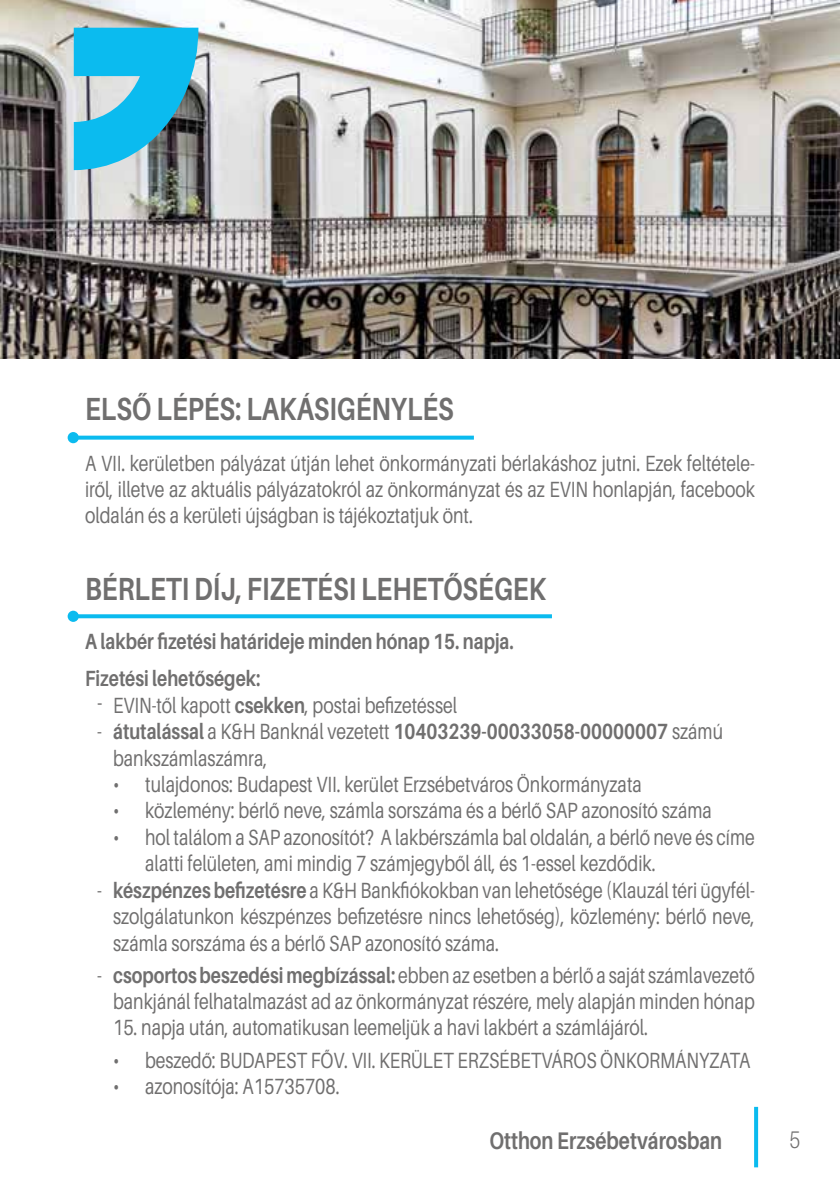
<style>
.page{position:relative;width:840px;height:1191px;background:#fff}
.page>*{position:absolute;margin:0;border:0;box-sizing:border-box;transform-origin:0 0}
.t1{font:700 32px "Aileron";color:#706f6f;scale:.8 1}
.t2{font:700 24px "Aileron";color:#706f6f;scale:.8 1}
.t3{font:300 24px "Aileron";color:#706f6f;scale:.8 1}
.t4{font:22px/26.4px "Aileron";color:#706f6f;text-align:justify;scale:.8 1}
.t5{font:700 22px/37.8px "Aileron";color:#706f6f;scale:.8 1}
.s1{font-family:"Antonio"}
.s2{font-weight:700}
</style>
<div class="page">
<svg style="left:79px;top:435px;width:394px;height:4px;background:#32c5f1"></svg>
<div style="left:68px;top:432px;width:11px;height:11px;background:#0bbbef;border-radius:50%"></div>
<svg style="left:79px;top:614px;width:472px;height:4px;background:#1cbff0"></svg>
<div style="left:68px;top:610px;width:11px;height:12px;background:#0bbbef;border-radius:50%"></div>
<img style="left:0;top:0;width:839px;height:359px">
<svg style="left:754px;top:1106px;width:3px;height:61px"></svg>
<svg style="left:74px;top:28px;width:124px;height:142px;background:#3ab1d4"></svg>
<h1 class="t1" style="left:85px;top:391px;width:462px">ELSŐ LÉPÉS: LAKÁSIGÉNYLÉS</h1>
<p class="t4" style="left:85px;top:450px;width:838px">A VII. kerületben pályázat útján lehet önkormányzati bérlakáshoz jutni. Ezek feltétele&shy;iről, illetve az aktuális pályázatokról az önkormányzat és az EVIN honlapján, facebook oldalán és a kerületi újságban is tájékoztatjuk önt.</p>
<h1 class="t1" style="left:85px;top:570px;width:577px">BÉRLETI DÍJ, FIZETÉSI LEHETŐSÉGEK</h1>
<p class="t5" style="left:85px;top:622px;width:537px">A lakbér fizetési határideje minden hónap 15. napja.<br>Fizetési lehetőségek:</p>
<p class="t4" style="left:97px;top:692px;width:451px"><span class="s1">-</span> EVIN-től kapott <span class="s2">csekken</span>, postai befizetéssel</p>
<p class="t4" style="left:113px;top:718px;width:763px;text-indent:-16px">- <span class="s2">átutalással</span> a K&amp;H Banknál vezetett <span class="s2">10403239-00033058-00000007</span> számú bankszámlaszámra,</p>
<p class="t4" style="left:113px;top:771px;width:662px">• tulajdonos: Budapest VII. kerület Erzsébetváros Önkormányzata</p>
<p class="t4" style="left:113px;top:798px;width:749px">• közlemény: bérlő neve, számla sorszáma és a bérlő SAP azonosító száma</p>
<p class="t4" style="left:145px;top:824px;width:763px;text-indent:-32px">• hol találom a SAP azonosítót? A lakbérszámla bal oldalán, a bérlő neve és címe alatti felületen, ami mindig 7 számjegyből áll, és 1-essel kezdődik.</p>
<p class="t4" style="left:113px;top:877px;width:803px;text-indent:-16px">- <span class="s2">készpénzes befizetésre</span> a K&amp;H Bankfiókokban van lehetősége (Klauzál téri ügyfél&shy;szolgálatunkon készpénzes befizetésre nincs lehetőség), közlemény: bérlő neve, számla sorszáma és a bérlő SAP azonosító száma.</p>
<p class="t4" style="left:97px;top:962px;width:823px;text-align:right">- <span class="s2">csoportos beszedési megbízással:</span> ebben az esetben a bérlő a saját számlavezető bankjánál felhatalmazást ad az önkormányzat részére, mely alapján minden hónap</p>
<p class="t4" style="left:113px;top:1014px;width:669px">15. napja után, automatikusan leemeljük a havi lakbért a számlájáról.</p>
<p class="t4" style="left:113px;top:1047px;width:797px">• beszedő: BUDAPEST FŐV. VII. KERÜLET ERZSÉBETVÁROS ÖNKORMÁNYZATA</p>
<p class="t4" style="left:113px;top:1073px;width:284px">• azonosítója: A15735708.</p>
<p class="t2" style="left:489px;top:1127px;width:292px">Otthon Erzsébetvárosban</p>
<p class="t3" style="left:789px;top:1126px;width:15px">5</p>
</div>
